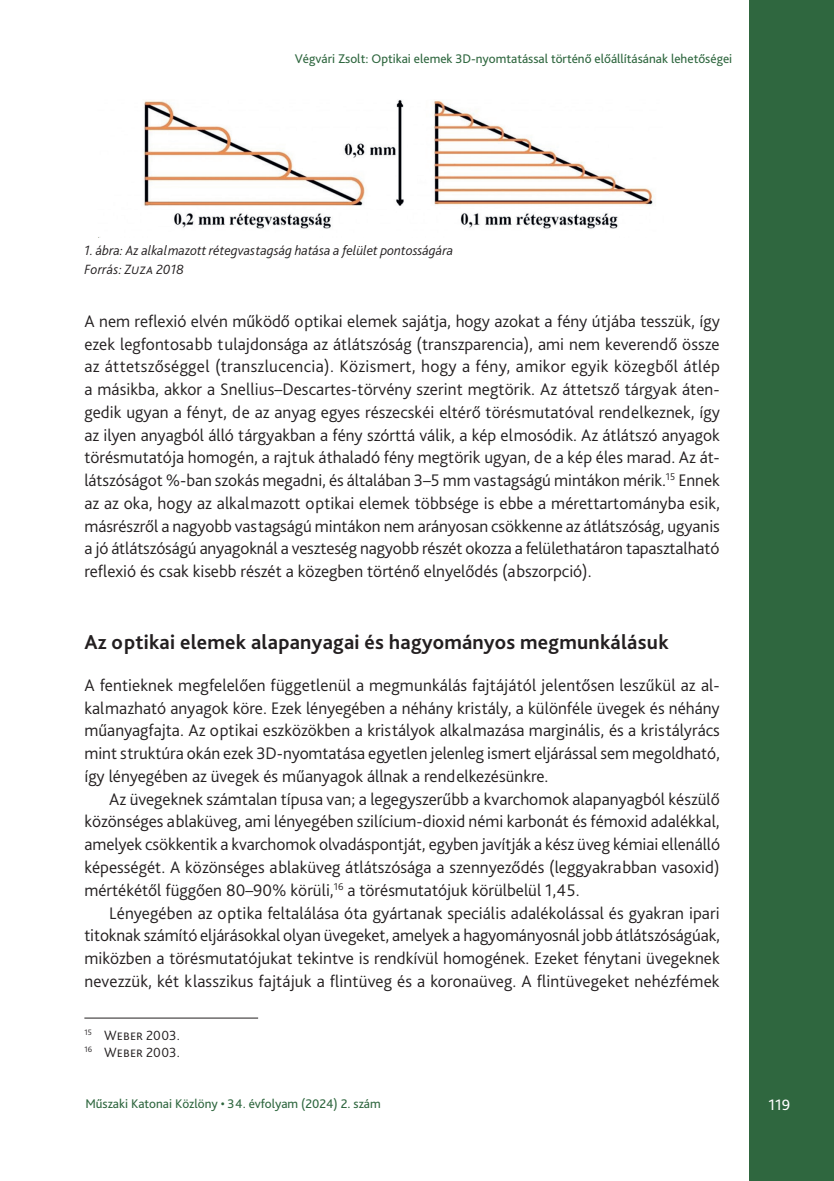
<style>
.page{position:relative;width:834px;height:1181px;background:#fff}
.page>*{position:absolute;margin:0;border:0;box-sizing:border-box;transform-origin:0 0}
.Címsor_1{font:700 21px "Bliss Pro";letter-spacing:.01em;color:#231f20}
.Szöveg_1st{font:300 17.5px/22.8px "Bliss Pro";letter-spacing:.005em;color:#231f20;text-align:justify}
.Szöveg{font:300 17.5px/22.8px "Bliss Pro";color:#231f20;text-align:justify}
.t1{font:15.75px "Bliss Pro";color:#fff}
.Ábra_címe{font:italic 300 14px "Bliss Pro";color:#231f20}
.Lábjegyzet{font:300 14px "Bliss Pro";letter-spacing:.005em;color:#231f20}
.ábra_forrás{font:italic 300 14px "Bliss Pro";color:#231f20}
.t2{font:13.12px "Bliss Pro";color:#2f673f}
</style>
<div class="page">
<div style="left:749px;top:0;width:84px;height:1181px;background:#2f673f"></div>
<img style="left:143px;top:100px;width:511px;height:129px">
<hr style="left:84px;top:1017px;width:174px;height:1px;background:#231f20">
<p class="t2" style="left:295px;top:50px;width:439px">Végvári Zsolt: Optikai elemek 3D-nyomtatással történő előállításának lehetőségei</p>
<p class="Ábra_címe" style="left:84px;top:241px;width:370px">1. ábra: Az alkalmazott rétegvastagság hatása a felület pontosságára</p>
<p class="ábra_forrás" style="left:84px;top:261px;width:101px">Forrás: Zuza 2018</p>
<p class="Szöveg_1st" style="left:84px;top:309px;width:637px">A nem reflexió elvén működő optikai elemek sajátja, hogy azokat a fény útjába tesszük, így ezek legfontosabb tulajdonsága az átlátszóság (transzparencia), ami nem keverendő össze az áttetszőséggel (transzlucencia). Közismert, hogy a fény, amikor egyik közegből átlép a másikba, akkor a Snellius–Descartes-törvény szerint megtörik. Az áttetsző tárgyak áten&shy;gedik ugyan a fényt, de az anyag egyes részecskéi eltérő törésmutatóval rendelkeznek, így az ilyen anyagból álló tárgyakban a fény szórttá válik, a kép elmosódik. Az átlátszó anyagok törésmutatója homogén, a rajtuk áthaladó fény megtörik ugyan, de a kép éles marad. Az át&shy;látszóságot %-ban szokás megadni, és általában 3–5 mm vastagságú mintákon mérik.<sup>15</sup> Ennek az az oka, hogy az alkalmazott optikai elemek többsége is ebbe a mérettartományba esik, másrészről a nagyobb vastagságú mintákon nem arányosan csökkenne az átlátszóság, ugyanis a jó átlátszóságú anyagoknál a veszteség nagyobb részét okozza a felülethatáron tapasztalható reflexió és csak kisebb részét a közegben történő elnyelődés (abszorpció).</p>
<p class="Címsor_1" style="left:84px;top:629px;width:585px">Az optikai elemek alapanyagai és hagyományos megmunkálásuk</p>
<p class="Szöveg_1st" style="left:84px;top:673px;width:637px">A fentieknek megfelelően függetlenül a megmunkálás fajtájától jelentősen leszűkül az al&shy;kalmazható anyagok köre. Ezek lényegében a néhány kristály, a különféle üvegek és néhány műanyagfajta. Az optikai eszközökben a kristályok alkalmazása marginális, és a kristályrács mint struktúra okán ezek 3D-nyomtatása egyetlen jelenleg ismert eljárással sem megoldható, így lényegében az üvegek és műanyagok állnak a rendelkezésünkre.</p>
<p class="Szöveg" style="left:84px;top:787px;width:637px;text-indent:25px">Az üvegeknek számtalan típusa van; a legegyszerűbb a kvarchomok alapanyagból készülő közönséges ablaküveg, ami lényegében szilícium-dioxid némi karbonát és fémoxid adalékkal, amelyek csökkentik a kvarchomok olvadáspontját, egyben javítják a kész üveg kémiai ellenálló képességét. A közönséges ablaküveg átlátszósága a szennyeződés (leggyakrabban vasoxid) mértékétől függően 80–90% körüli,<sup>16</sup> a törésmutatójuk körülbelül 1,45.</p>
<p class="Szöveg" style="left:84px;top:901px;width:637px;text-indent:25px">Lényegében az optika feltalálása óta gyártanak speciális adalékolással és gyakran ipari titoknak számító eljárásokkal olyan üvegeket, amelyek a hagyományosnál jobb átlátszóságúak, miközben a törésmutatójukat tekintve is rendkívül homogének. Ezeket fénytani üvegeknek nevezzük, két klasszikus fajtájuk a flintüveg és a koronaüveg. A flintüvegeket nehézfémek</p>
<p class="Lábjegyzet" style="left:84px;top:1026px;width:97px"><sup>15</sup> Weber 2003.</p>
<p class="Lábjegyzet" style="left:84px;top:1043px;width:97px"><sup>16</sup> Weber 2003.</p>
<p class="t2" style="left:85px;top:1095px;width:297px">Műszaki Katonai Közlöny • 34. évfolyam (2024) 2. szám</p>
<p class="t1" style="left:768px;top:1095px;width:23px">119</p>
</div>
